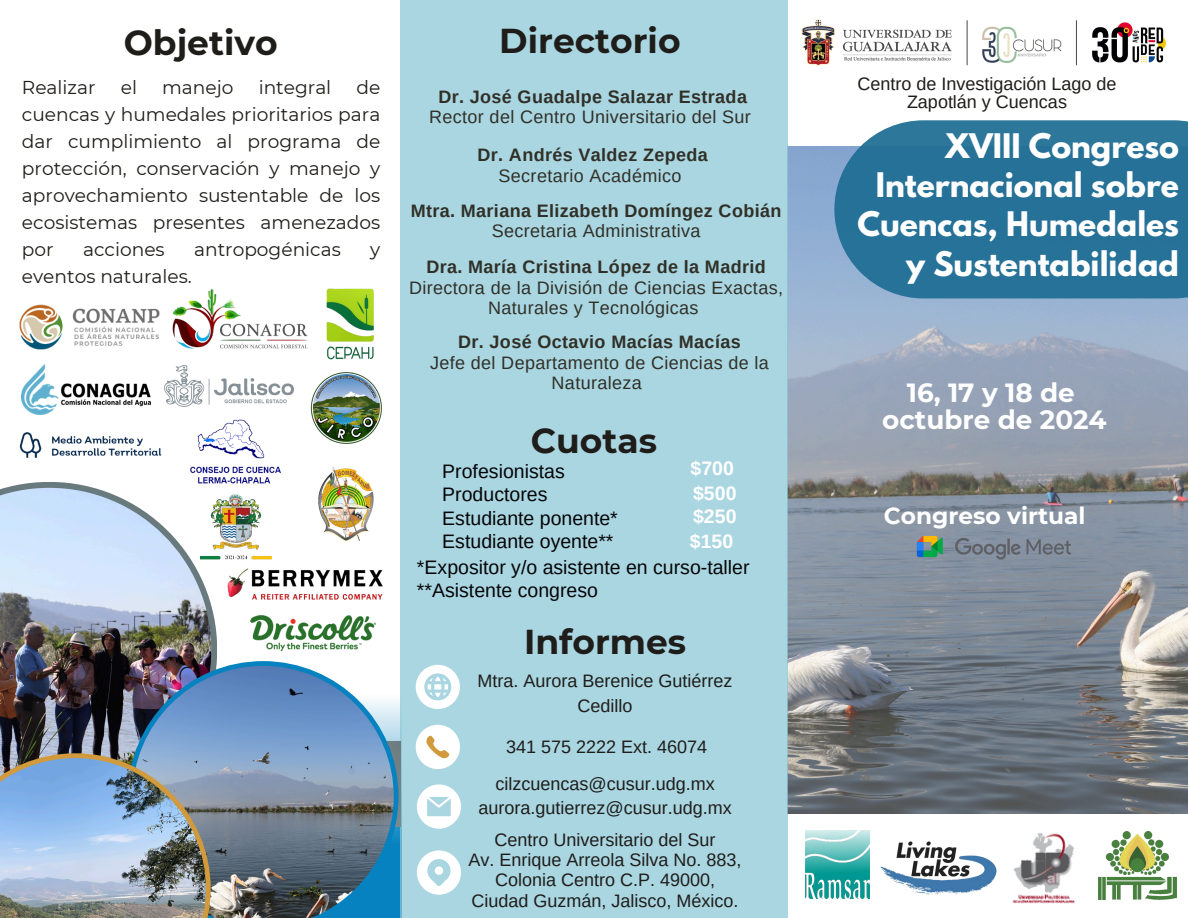
<style>
.page{position:relative;width:1188px;height:918px;background:#fff}
.page>*{position:absolute;margin:0;border:0;box-sizing:border-box;transform-origin:0 0}
.t1{font:700 34.5px "Montserrat";color:#1f1d1a}
.t2{font:700 30px/39.3px "League Spartan";color:#fff;text-align:right}
.t3{font:700 26.25px/27px "Montserrat";color:#fff;text-align:center}
.t4{font:700 23.25px "Montserrat";color:#fff}
.t5{font:19.5px/23.7px "Arimo";color:#050506}
.t6{font:700 19.5px/23px "Arimo";color:#fff}
.t7{font:18.6px/27px "Montserrat";color:#1f1d1a;text-align:justify}
.t8{font:18px/20.2px "Arimo";color:#1f1d1a;text-align:center}
.t9{font:18px/20.2px "Arimo";letter-spacing:.02em;color:#303027;text-align:center}
.t10{font:700 18px "Arimo";letter-spacing:.02em;color:#303027}
</style>
<div class="page">
<img style="left:788px;top:146px;width:400px;height:668px">
<div style="left:400px;top:0;width:388px;height:918px;background:#aad6e2"></div>
<svg style="left:416px;top:665px;width:44px;height:44px"></svg>
<svg style="left:416px;top:725px;width:44px;height:44px"></svg>
<svg style="left:417px;top:850px;width:44px;height:44px"></svg>
<svg style="left:417px;top:784px;width:44px;height:44px"></svg>
<img style="left:801px;top:19px;width:365px;height:47px">
<img style="left:916px;top:536px;width:157px;height:26px">
<svg style="left:5px;top:482px;width:212px;height:179px"></svg>
<img style="left:0;top:488px;width:211px;height:265px">
<div style="left:834px;top:120px;width:354px;height:178px;background:#267198"></div>
<svg style="left:128px;top:661px;width:271px;height:257px"></svg>
<img style="left:132px;top:666px;width:262px;height:252px">
<img style="left:1012px;top:833px;width:63px;height:71px">
<img style="left:1098px;top:831px;width:79px;height:69px">
<svg style="left:0;top:753px;width:211px;height:165px;background:#8b8c85"></svg>
<img style="left:0;top:758px;width:206px;height:160px">
<img style="left:188px;top:458px;width:93px;height:30px">
<img style="left:197px;top:420px;width:68px;height:38px">
<img style="left:201px;top:492px;width:71px;height:71px">
<img style="left:880px;top:841px;width:116px;height:53px">
<img style="left:806px;top:830px;width:64px;height:69px">
<img style="left:172px;top:289px;width:136px;height:60px">
<img style="left:164px;top:365px;width:130px;height:42px">
<img style="left:310px;top:372px;width:72px;height:72px">
<img style="left:326px;top:288px;width:48px;height:71px">
<img style="left:318px;top:467px;width:56px;height:74px">
<img style="left:227px;top:568px;width:156px;height:32px">
<img style="left:251px;top:615px;width:125px;height:35px">
<img style="left:22px;top:364px;width:128px;height:51px">
<img style="left:19px;top:432px;width:143px;height:26px">
<img style="left:19px;top:304px;width:141px;height:46px">
<p class="t1" style="left:124px;top:21px;width:155px">Objetivo</p>
<p class="t7" style="left:22px;top:74px;width:75px">Realizar</p>
<p class="t7" style="left:121px;top:74px;width:18px">el</p>
<p class="t7" style="left:162px;top:74px;width:73px">manejo</p>
<p class="t7" style="left:259px;top:74px;width:74px">integral</p>
<p class="t7" style="left:22px;top:74px;width:360px;text-indent:335px">de cuencas y humedales prioritarios para dar cumplimiento al programa de protección, conservación y manejo y aprovechamiento sustentable de los ecosistemas presentes amenezados por</p>
<p class="t7" style="left:83px;top:236px;width:83px">acciones</p>
<p class="t7" style="left:194px;top:236px;width:148px">antropogénicas</p>
<p class="t7" style="left:370px;top:236px;width:12px">y</p>
<p class="t7" style="left:22px;top:263px;width:171px">eventos naturales.</p>
<p class="t1" style="left:499px;top:20px;width:183px">Directorio</p>
<p class="t10" style="left:438px;top:87px;width:310px">Dr. José Guadalpe Salazar Estrada</p>
<p class="t9" style="left:429px;top:107px;width:323px">Rector del Centro Universitario del Sur</p>
<p class="t10" style="left:478px;top:145px;width:232px">Dr. Andrés Valdez Zepeda</p>
<p class="t9" style="left:499px;top:165px;width:184px">Secretario Académico</p>
<p class="t10" style="left:411px;top:200px;width:372px">Mtra. Mariana Elizabeth Domíngez Cobián</p>
<p class="t9" style="left:492px;top:220px;width:210px">Secretaria Administrativa</p>
<p class="t10" style="left:426px;top:257px;width:341px">Dra. María Cristina López de la Madrid</p>
<p class="t9" style="left:409px;top:277px;width:375px">Directora de la División de Ciencias Exactas,<br>Naturales y Tecnológicas</p>
<p class="t10" style="left:458px;top:332px;width:284px">Dr. José Octavio Macías Macías</p>
<p class="t9" style="left:430px;top:352px;width:340px">Jefe del Departamento de Ciencias de la<br>Naturaleza</p>
<h3 class="t1" style="left:531px;top:419px;width:128px">Cuotas</h3>
<p class="t8" style="left:857px;top:75px;width:261px;line-height:18px">Centro de Investigación Lago de<br>Zapotlán y Cuencas</p>
<p class="t2" style="left:857px;top:130px;width:323px">XVIII Congreso<br>Internacional sobre<br>Cuencas, Humedales y Sustentabilidad</p>
<h4 class="t3" style="left:882px;top:380px;width:226px">16, 17 y 18 de octubre de 2024</h4>
<p class="t6" style="left:691px;top:457px;width:45px">$700</p>
<p class="t5" style="left:442px;top:459px;width:124px">Profesionistas</p>
<p class="t5" style="left:442px;top:483px;width:107px">Productores</p>
<p class="t5" style="left:442px;top:506px;width:177px">Estudiante ponente*</p>
<p class="t5" style="left:442px;top:530px;width:173px">Estudiante oyente**</p>
<p class="t6" style="left:693px;top:482px;width:45px">$500 $250</p>
<p class="t5" style="left:417px;top:555px;width:334px">*Expositor y/o asistente en curso-taller **Asistente congreso</p>
<p class="t6" style="left:690px;top:530px;width:45px">$150</p>
<p class="t4" style="left:884px;top:501px;width:203px">Congreso virtual</p>
<p class="t1" style="left:524px;top:621px;width:164px">Informes</p>
<h1 class="t8" style="left:478px;top:669px;width:256px;line-height:24.8px">Mtra. Aurora Berenice Gutiérrez<br>Cedillo</h1>
<p class="t8" style="left:506px;top:737px;width:203px">341 575 2222 Ext. 46074</p>
<p class="t8" style="left:495px;top:774px;width:221px">cilzcuencas@cusur.udg.mx</p>
<p class="t8" style="left:478px;top:797px;width:255px">aurora.gutierrez@cusur.udg.mx</p>
<p class="t8" style="left:495px;top:830px;width:222px">Centro Universitario del Sur</p>
<h2 class="t8" style="left:469px;top:850px;width:274px">Av. Enrique Arreola Silva No. 883,<br>Colonia Centro C.P. 49000,<br>Ciudad Guzmán, Jalisco, México.</h2>
</div>
